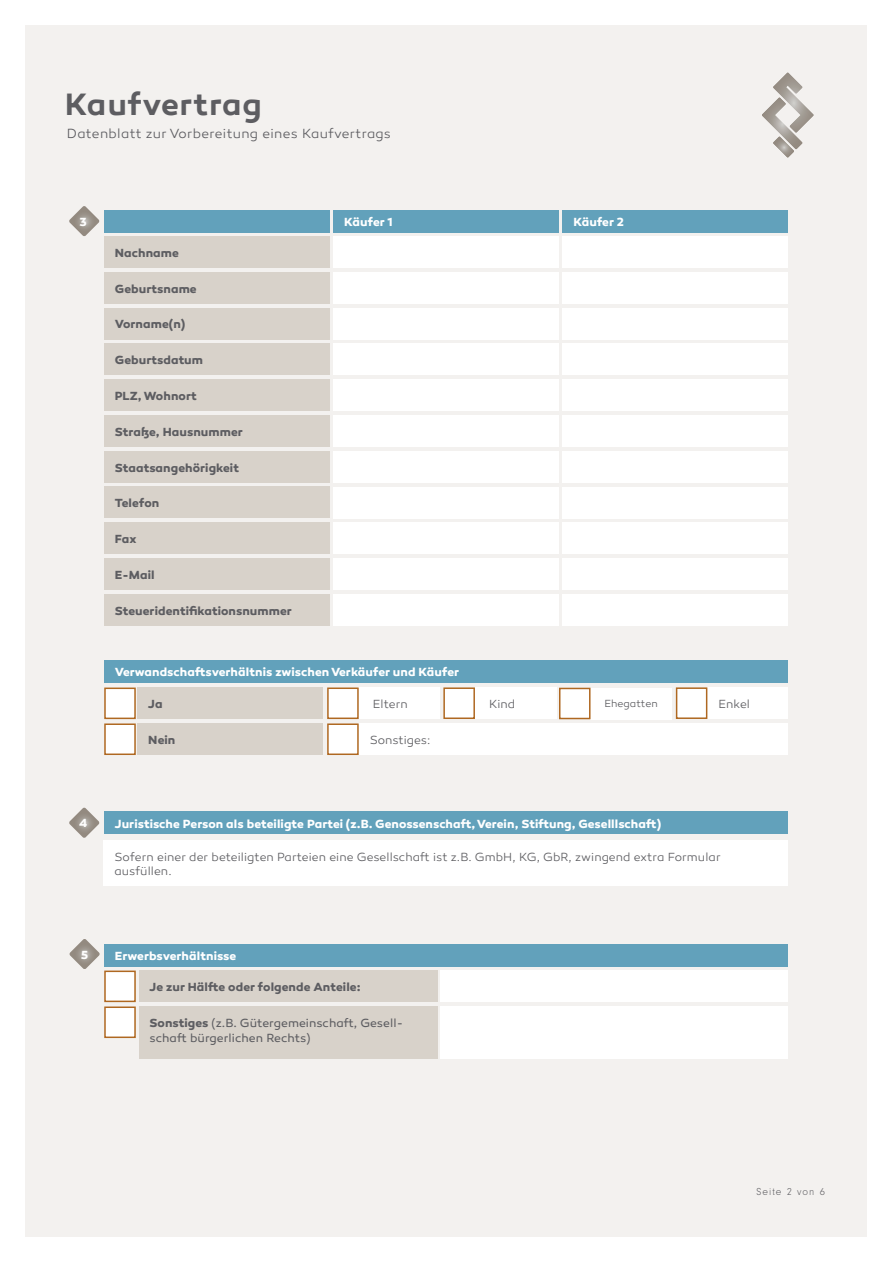
<style>
.page{position:relative;width:893px;height:1263px;background:#fff}
.page>*{position:absolute;margin:0;border:0;box-sizing:border-box;transform-origin:0 0}
.t1{font:600 31.5px "Canaro";letter-spacing:.025em;color:#5d5d61}
.t2{font:300 13.5px "Canaro";letter-spacing:.025em;color:#5d5d61}
.t3{font:700 12px "Canaro";letter-spacing:.005em;color:#fff}
.t4{font:700 12px "Canaro";letter-spacing:.005em;color:#5d5d61}
.t5{font:300 12px/14.4px "Canaro";letter-spacing:.005em;color:#5d5d61}
.t6{font:12px/15.8px "Canaro";letter-spacing:.005em;color:#5d5d61}
.t7{font:300 10.5px "Neuzeit Gro";letter-spacing:.1em;color:#5d5d61}
.t8{font:300 10.5px "Canaro";letter-spacing:.005em;color:#5d5d61}
.s1{font-weight:700}
</style>
<div class="page">
<div style="left:26px;top:26px;width:841px;height:1211px;background:#f3f1ef"></div>
<svg style="left:762px;top:73px;width:52px;height:85px"></svg>
<div style="left:440px;top:970px;width:348px;height:32px;background:#fff"></div>
<div style="left:104px;top:210px;width:225px;height:22px;background:#62a1bb"></div>
<div style="left:333px;top:210px;width:225px;height:22px;background:#62a1bb"></div>
<div style="left:562px;top:210px;width:226px;height:22px;background:#62a1bb"></div>
<div style="left:104px;top:236px;width:225px;height:32px;background:#d8d2ca"></div>
<div style="left:104px;top:272px;width:225px;height:32px;background:#d8d2ca"></div>
<div style="left:104px;top:344px;width:225px;height:31px;background:#d8d2ca"></div>
<div style="left:104px;top:308px;width:225px;height:31px;background:#d8d2ca"></div>
<div style="left:104px;top:379px;width:225px;height:32px;background:#d8d2ca"></div>
<div style="left:104px;top:415px;width:225px;height:32px;background:#d8d2ca"></div>
<div style="left:104px;top:451px;width:225px;height:32px;background:#d8d2ca"></div>
<div style="left:104px;top:487px;width:225px;height:31px;background:#d8d2ca"></div>
<div style="left:104px;top:523px;width:225px;height:31px;background:#d8d2ca"></div>
<div style="left:104px;top:558px;width:225px;height:32px;background:#d8d2ca"></div>
<div style="left:104px;top:594px;width:225px;height:32px;background:#d8d2ca"></div>
<div style="left:333px;top:558px;width:225px;height:32px;background:#fff"></div>
<div style="left:333px;top:272px;width:225px;height:32px;background:#fff"></div>
<div style="left:333px;top:344px;width:225px;height:31px;background:#fff"></div>
<div style="left:333px;top:308px;width:225px;height:31px;background:#fff"></div>
<div style="left:333px;top:379px;width:225px;height:32px;background:#fff"></div>
<div style="left:333px;top:415px;width:225px;height:32px;background:#fff"></div>
<div style="left:333px;top:451px;width:225px;height:31px;background:#fff"></div>
<div style="left:333px;top:487px;width:225px;height:31px;background:#fff"></div>
<div style="left:333px;top:523px;width:225px;height:31px;background:#fff"></div>
<div style="left:333px;top:236px;width:225px;height:32px;background:#fff"></div>
<div style="left:333px;top:594px;width:225px;height:32px;background:#fff"></div>
<div style="left:562px;top:558px;width:226px;height:32px;background:#fff"></div>
<div style="left:562px;top:272px;width:226px;height:32px;background:#fff"></div>
<div style="left:562px;top:344px;width:226px;height:31px;background:#fff"></div>
<div style="left:562px;top:308px;width:226px;height:31px;background:#fff"></div>
<div style="left:562px;top:379px;width:226px;height:32px;background:#fff"></div>
<div style="left:562px;top:415px;width:226px;height:32px;background:#fff"></div>
<div style="left:562px;top:451px;width:226px;height:31px;background:#fff"></div>
<div style="left:562px;top:487px;width:226px;height:31px;background:#fff"></div>
<div style="left:562px;top:523px;width:226px;height:31px;background:#fff"></div>
<div style="left:562px;top:236px;width:226px;height:32px;background:#fff"></div>
<div style="left:562px;top:594px;width:226px;height:32px;background:#fff"></div>
<svg style="left:69px;top:206px;width:30px;height:30px"></svg>
<svg style="left:69px;top:808px;width:30px;height:30px"></svg>
<svg style="left:69px;top:939px;width:31px;height:30px"></svg>
<div style="left:104px;top:944px;width:684px;height:22px;background:#62a1bb"></div>
<div style="left:139px;top:1006px;width:298px;height:52px;background:#d8d2ca"></div>
<div style="left:440px;top:1006px;width:348px;height:52px;background:#fff"></div>
<div style="left:139px;top:970px;width:298px;height:32px;background:#d8d2ca"></div>
<div style="left:104px;top:1006px;width:32px;height:32px;background:#fff;border:2px solid #af6821"></div>
<div style="left:104px;top:970px;width:32px;height:32px;background:#fff;border:2px solid #af6821"></div>
<div style="left:104px;top:660px;width:684px;height:23px;background:#62a1bb"></div>
<div style="left:104px;top:811px;width:684px;height:23px;background:#62a1bb"></div>
<div style="left:137px;top:687px;width:186px;height:32px;background:#d8d2ca"></div>
<div style="left:137px;top:723px;width:186px;height:32px;background:#d8d2ca"></div>
<div style="left:359px;top:687px;width:81px;height:32px;background:#fff"></div>
<div style="left:359px;top:723px;width:429px;height:32px;background:#fff"></div>
<div style="left:475px;top:687px;width:81px;height:32px;background:#fff"></div>
<div style="left:590px;top:688px;width:82px;height:31px;background:#fff"></div>
<div style="left:707px;top:687px;width:81px;height:32px;background:#fff"></div>
<div style="left:104px;top:723px;width:32px;height:32px;background:#fff;border:2px solid #af6821"></div>
<div style="left:104px;top:687px;width:32px;height:32px;background:#fff;border:2px solid #af6821"></div>
<div style="left:327px;top:687px;width:32px;height:32px;background:#fff;border:2px solid #af6821"></div>
<div style="left:327px;top:723px;width:32px;height:32px;background:#fff;border:2px solid #af6821"></div>
<div style="left:443px;top:687px;width:32px;height:32px;background:#fff;border:2px solid #af6821"></div>
<div style="left:559px;top:688px;width:31px;height:31px;background:#fff;border:2px solid #af6821"></div>
<div style="left:676px;top:687px;width:31px;height:32px;background:#fff;border:2px solid #af6821"></div>
<div style="left:104px;top:840px;width:684px;height:46px;background:#fff"></div>
<h1 class="t1" style="left:65px;top:85px;width:198px">Kaufvertrag</h1>
<p class="t2" style="left:67px;top:126px;width:325px">Datenblatt zur Vorbereitung eines Kaufvertrags</p>
<p class="t3" style="left:80px;top:214px;width:9px">3</p>
<p class="t4" style="left:115px;top:245px;width:66px">Nachname</p>
<p class="t4" style="left:115px;top:281px;width:83px">Geburtsname</p>
<p class="t4" style="left:115px;top:317px;width:72px">Vorname(n)</p>
<p class="t4" style="left:115px;top:353px;width:90px">Geburtsdatum</p>
<p class="t4" style="left:115px;top:388px;width:83px">PLZ, Wohnort</p>
<p class="t4" style="left:115px;top:424px;width:130px">Straße, Hausnummer</p>
<p class="t4" style="left:115px;top:460px;width:126px">Staatsangehörigkeit</p>
<p class="t4" style="left:115px;top:496px;width:46px">Telefon</p>
<p class="t4" style="left:115px;top:532px;width:23px">Fax</p>
<p class="t4" style="left:115px;top:567px;width:41px">E-Mail</p>
<p class="t4" style="left:115px;top:603px;width:179px">Steueridentifikationsnummer</p>
<p class="t3" style="left:344px;top:214px;width:50px">Käufer 1</p>
<p class="t3" style="left:573px;top:214px;width:52px">Käufer 2</p>
<p class="t3" style="left:115px;top:664px;width:346px">Verwandschaftsverhältnis zwischen Verkäufer und Käufer</p>
<p class="t4" style="left:148px;top:696px;width:16px">Ja</p>
<p class="t4" style="left:148px;top:732px;width:29px">Nein</p>
<p class="t5" style="left:373px;top:697px;width:37px">Eltern</p>
<p class="t5" style="left:370px;top:733px;width:62px">Sonstiges:</p>
<p class="t5" style="left:489px;top:697px;width:28px">Kind</p>
<p class="t8" style="left:604px;top:697px;width:55px">Ehegatten</p>
<p class="t5" style="left:718px;top:697px;width:33px">Enkel</p>
<p class="t3" style="left:79px;top:816px;width:10px">4</p>
<p class="t3" style="left:115px;top:816px;width:548px">Juristische Person als beteiligte Partei (z.B. Genossenschaft, Verein, Stiftung, Geselllschaft)</p>
<p class="t5" style="left:114px;top:850px;width:608px">Sofern einer der beteiligten Parteien eine Gesellschaft ist z.B. GmbH, KG, GbR, zwingend extra Formular ausfüllen.</p>
<p class="t3" style="left:81px;top:947px;width:9px">5</p>
<p class="t3" style="left:115px;top:948px;width:123px">Erwerbsverhältnisse</p>
<p class="t4" style="left:150px;top:979px;width:213px">Je zur Hälfte oder folgende Anteile:</p>
<p class="t6" style="left:150px;top:1015px;width:255px"><span class="s1">Sonstiges</span> (z.B. Gütergemeinschaft, Gesell&shy;schaft bürgerlichen Rechts)</p>
<p class="t7" style="left:756px;top:1186px;width:70px">Seite 2 von 6</p>
</div>
